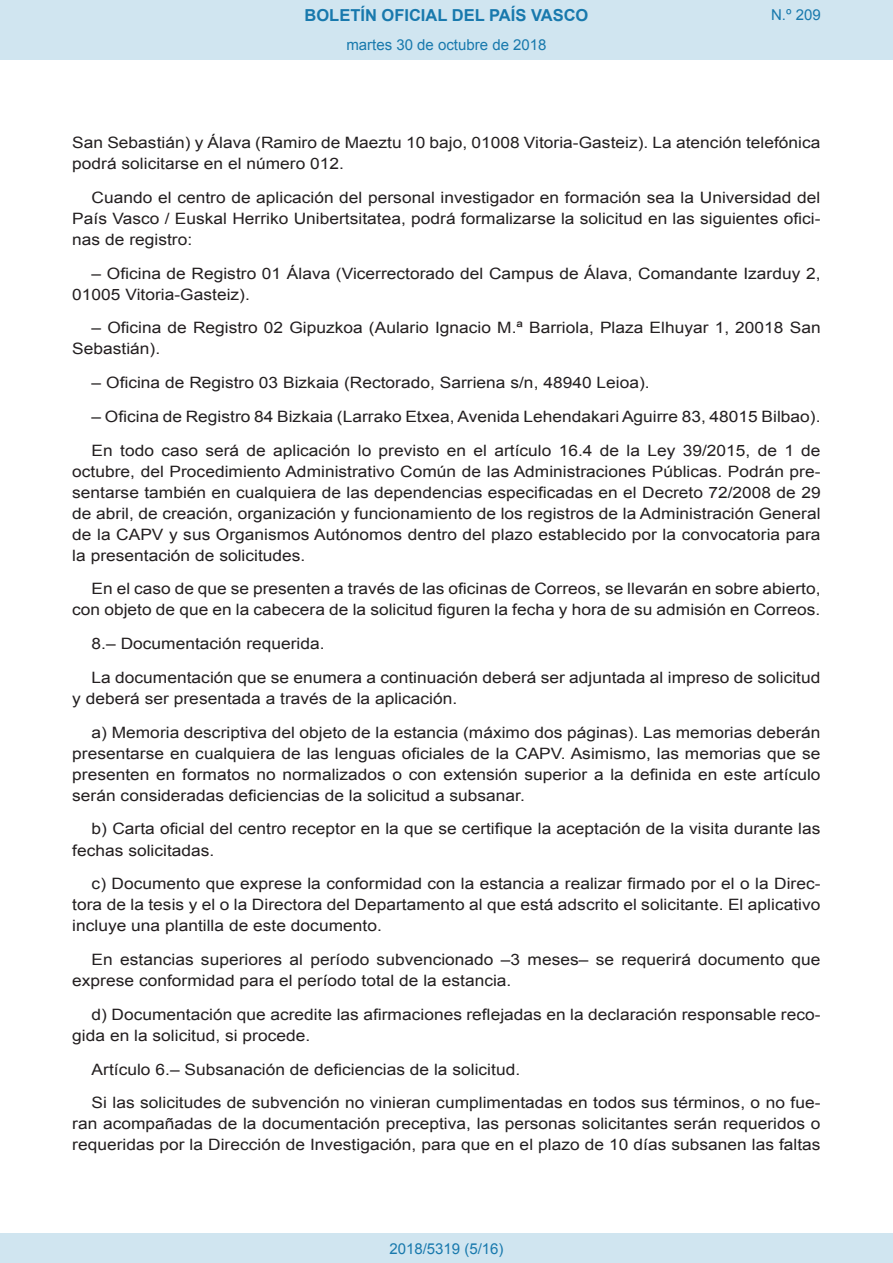
<style>
.page{position:relative;width:893px;height:1263px;background:#fff}
.page>*{position:absolute;margin:0;border:0;box-sizing:border-box;transform-origin:0 0}
.t1{font:700 16.5px "Arial";color:#1879ad}
.BOPVDetalle{font:15.6px/21px "Arial";color:#231f20;scale:1.11 1}
.Paginacion_Centro{font:15px "Arial";color:#1879ad}
</style>
<div class="page">
<div style="left:0;top:0;width:893px;height:60px;background:#d0e5f0"></div>
<div style="left:0;top:1233px;width:893px;height:30px;background:#d0e5f0"></div>
<p class="t1" style="left:305px;top:4px;width:285px">BOLETÍN OFICIAL DEL PAÍS VASCO</p>
<p class="Paginacion_Centro" style="left:346px;top:35px;width:202px">martes 30 de octubre de 2018</p>
<p class="Paginacion_Centro" style="left:771px;top:5px;width:51px">N.º 209</p>
<p class="BOPVDetalle" style="left:72px;top:132px;width:676px">San Sebastián) y Álava (Ramiro de Maeztu 10 bajo, 01008 Vitoria-Gasteiz). La atención telefónica podrá solicitarse en el número 012.</p>
<p class="BOPVDetalle" style="left:72px;top:187px;width:676px;text-align:justify;text-indent:19px">Cuando el centro de aplicación del personal investigador en formación sea la Universidad del País Vasco / Euskal Herriko Unibertsitatea, podrá formalizarse la solicitud en las siguientes ofici&shy;nas de registro:</p>
<p class="BOPVDetalle" style="left:72px;top:263px;width:676px;text-indent:19px">– Oficina de Registro 01 Álava (Vicerrectorado del Campus de Álava, Comandante Izarduy 2,<br>01005 Vitoria-Gasteiz).</p>
<p class="BOPVDetalle" style="left:72px;top:318px;width:676px;text-indent:19px">– Oficina de Registro 02 Gipuzkoa (Aulario Ignacio M.ª Barriola, Plaza Elhuyar 1, 20018 San<br>Sebastián).</p>
<p class="BOPVDetalle" style="left:92px;top:372px;width:504px">– Oficina de Registro 03 Bizkaia (Rectorado, Sarriena s/n, 48940 Leioa).</p>
<p class="BOPVDetalle" style="left:92px;top:406px;width:658px">– Oficina de Registro 84 Bizkaia (Larrako Etxea, Avenida Lehendakari Aguirre 83, 48015 Bilbao).</p>
<p class="BOPVDetalle" style="left:72px;top:440px;width:676px;text-align:justify;text-indent:19px">En todo caso será de aplicación lo previsto en el artículo 16.4 de la Ley 39/2015, de 1 de octubre, del Procedimiento Administrativo Común de las Administraciones Públicas. Podrán pre&shy;sentarse también en cualquiera de las dependencias especificadas en el Decreto 72/2008 de 29 de abril, de creación, organización y funcionamiento de los registros de la Administración General de la CAPV y sus Organismos Autónomos dentro del plazo establecido por la convocatoria para la presentación de solicitudes.</p>
<p class="BOPVDetalle" style="left:72px;top:579px;width:676px;text-align:right">En el caso de que se presenten a través de las oficinas de Correos, se llevarán en sobre abierto, con objeto de que en la cabecera de la solicitud figuren la fecha y hora de su admisión en Correos.</p>
<p class="BOPVDetalle" style="left:92px;top:633px;width:211px">8.– Documentación requerida.</p>
<p class="BOPVDetalle" style="left:72px;top:667px;width:675px;text-indent:19px">La documentación que se enumera a continuación deberá ser adjuntada al impreso de solicitud y deberá ser presentada a través de la aplicación.</p>
<p class="BOPVDetalle" style="left:72px;top:722px;width:676px;text-align:justify;text-indent:19px">a) Memoria descriptiva del objeto de la estancia (máximo dos páginas). Las memorias deberán presentarse en cualquiera de las lenguas oficiales de la CAPV. Asimismo, las memorias que se presenten en formatos no normalizados o con extensión superior a la definida en este artículo serán consideradas deficiencias de la solicitud a subsanar.</p>
<p class="BOPVDetalle" style="left:72px;top:819px;width:676px;text-indent:19px">b) Carta oficial del centro receptor en la que se certifique la aceptación de la visita durante las fechas solicitadas.</p>
<p class="BOPVDetalle" style="left:72px;top:873px;width:676px;text-align:justify;text-indent:19px">c) Documento que exprese la conformidad con la estancia a realizar firmado por el o la Direc&shy;tora de la tesis y el o la Directora del Departamento al que está adscrito el solicitante. El aplicativo incluye una plantilla de este documento.</p>
<p class="BOPVDetalle" style="left:72px;top:949px;width:676px;text-indent:19px">En estancias superiores al período subvencionado –3 meses– se requerirá documento que exprese conformidad para el período total de la estancia.</p>
<p class="BOPVDetalle" style="left:72px;top:1004px;width:676px;text-indent:19px">d) Documentación que acredite las afirmaciones reflejadas en la declaración responsable reco&shy;gida en la solicitud, si procede.</p>
<p class="BOPVDetalle" style="left:92px;top:1059px;width:388px">Artículo 6.– Subsanación de deficiencias de la solicitud.</p>
<p class="BOPVDetalle" style="left:72px;top:1092px;width:676px;text-align:justify;text-indent:19px">Si las solicitudes de subvención no vinieran cumplimentadas en todos sus términos, o no fue&shy;ran acompañadas de la documentación preceptiva, las personas solicitantes serán requeridos o requeridas por la Dirección de Investigación, para que en el plazo de 10 días subsanen las faltas</p>
<p class="Paginacion_Centro" style="left:389px;top:1238px;width:116px">2018/5319 (5/16)</p>
</div>
